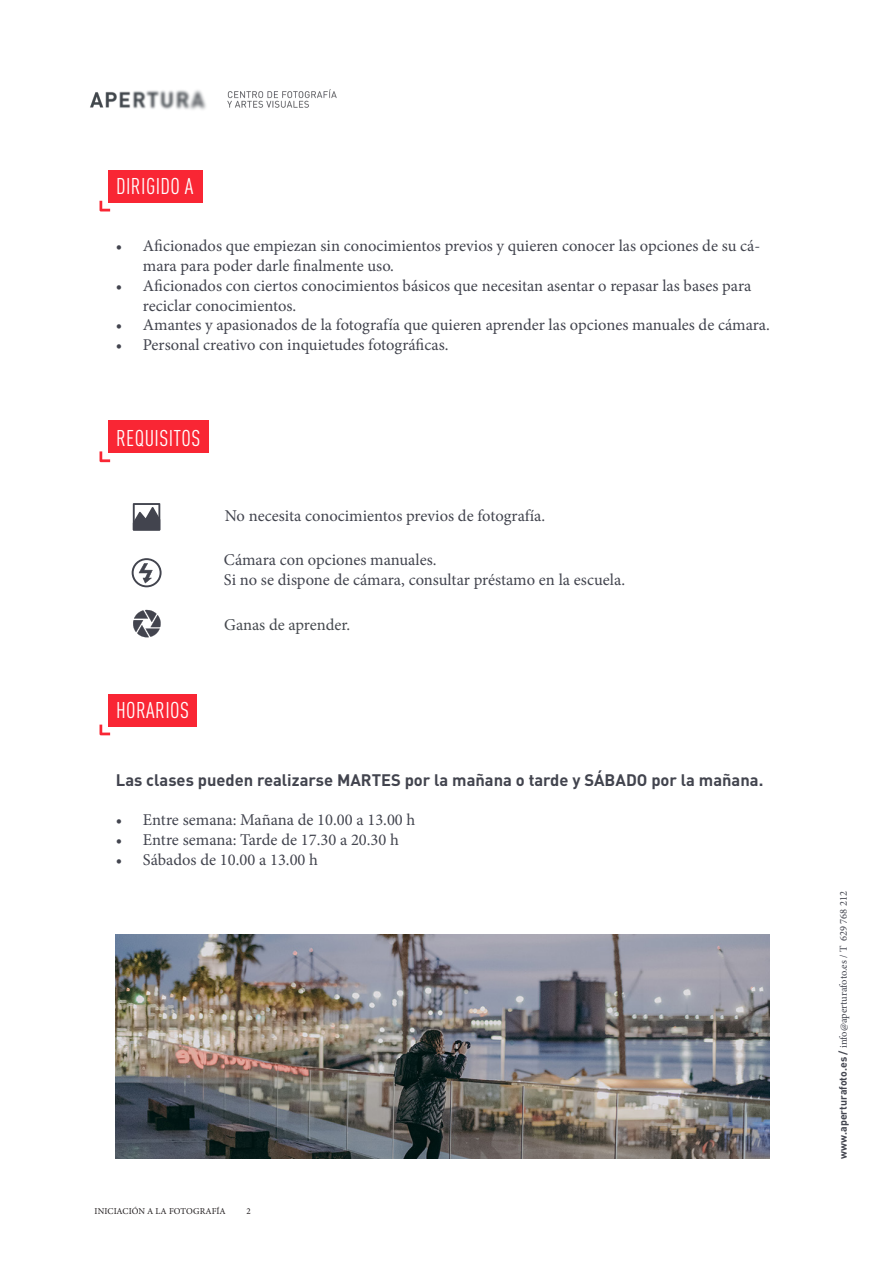
<style>
.page{position:relative;width:893px;height:1263px;background:#fff}
.page>*{position:absolute;margin:0;border:0;box-sizing:border-box;transform-origin:0 0}
.t1{font:condensed 22.5px "DIN Pro";letter-spacing:.02em;color:#fff}
.t2{font:16.5px/19.8px "Minion Pro";color:#42444e}
.t3{font:700 16.5px "DIN Pro";color:#42444e}
.t4{font:16.5px "Minion Pro";letter-spacing:-.005em;color:#45494e}
.t5{font:10.5px "Minion Pro";color:#42444e}
.t6{font:9px "Minion Pro";letter-spacing:.01em;color:#231f20}
.s1{font-family:"DIN Pro";font-weight:700}
</style>
<div class="page">
<div style="left:108px;top:694px;width:88px;height:32px;background:#f92634"></div>
<div style="left:108px;top:421px;width:100px;height:32px;background:#f92634"></div>
<svg style="left:100px;top:725px;width:10px;height:10px"></svg>
<svg style="left:100px;top:451px;width:10px;height:11px"></svg>
<svg style="left:133px;top:503px;width:27px;height:27px"></svg>
<svg style="left:132px;top:558px;width:30px;height:29px"></svg>
<svg style="left:133px;top:609px;width:28px;height:29px"></svg>
<div style="left:108px;top:170px;width:94px;height:32px;background:#f92634"></div>
<svg style="left:100px;top:201px;width:10px;height:10px"></svg>
<img style="left:90px;top:89px;width:247px;height:21px">
<img style="left:116px;top:935px;width:654px;height:224px">
<p class="t1" style="left:116px;top:170px;width:79px">DIRIGIDO A</p>
<p class="t2" style="left:143px;top:236px;width:619px;text-indent:-27px">• Aficionados que empiezan sin conocimientos previos y quieren conocer las opciones de su cá&shy;mara para poder darle finalmente uso.</p>
<p class="t2" style="left:143px;top:276px;width:610px;text-indent:-27px">• Aficionados con ciertos conocimientos básicos que necesitan asentar o repasar las bases para reciclar conocimientos.</p>
<p class="t2" style="left:116px;top:315px;width:656px">• Amantes y apasionados de la fotografía que quieren aprender las opciones manuales de cámara.</p>
<p class="t2" style="left:116px;top:335px;width:334px">• Personal creativo con inquietudes fotográficas.</p>
<p class="t1" style="left:116px;top:422px;width:86px">REQUISITOS</p>
<p class="t2" style="left:225px;top:506px;width:322px">No necesita conocimientos previos de fotografía.</p>
<p class="t2" style="left:224px;top:550px;width:214px">Cámara con opciones manuales.</p>
<p class="t2" style="left:224px;top:569px;width:403px">Si no se dispone de cámara, consultar préstamo en la escuela.</p>
<p class="t4" style="left:224px;top:614px;width:128px">Ganas de aprender.</p>
<p class="t1" style="left:116px;top:694px;width:74px">HORARIOS</p>
<p class="t3" style="left:116px;top:768px;width:649px">Las clases pueden realizarse MARTES por la mañana o tarde y SÁBADO por la mañana.</p>
<p class="t2" style="left:116px;top:810px;width:301px">• Entre semana: Mañana de 10.00 a 13.00 h</p>
<p class="t2" style="left:116px;top:830px;width:285px">• Entre semana: Tarde de 17.30 a 20.30 h</p>
<p class="t2" style="left:116px;top:850px;width:204px">• Sábados de 10.00 a 13.00 h</p>
<p class="t6" style="left:95px;top:1205px;width:132px">INICIACIÓN A LA FOTOGRAFÍA</p>
<p class="t6" style="left:247px;top:1205px;width:6px">2</p>
<p class="t5" style="left:836px;top:1159px;width:269px;rotate:-90deg"><span class="s1">www.aperturafoto.es /</span> info@aperturafoto.es / T 629 768 212</p>
</div>
